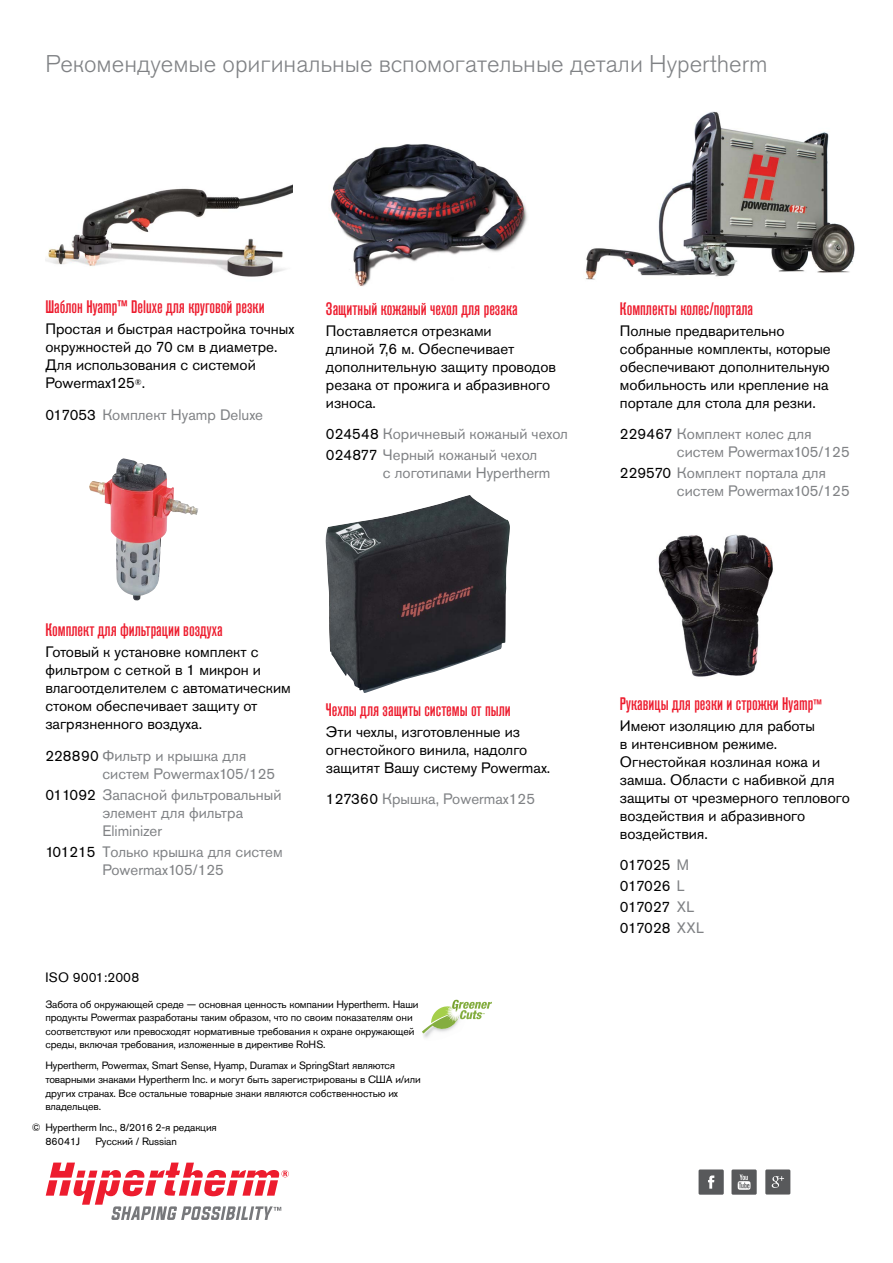
<style>
.page{position:relative;width:893px;height:1263px;background:#fff}
.page>*{position:absolute;margin:0;border:0;box-sizing:border-box;transform-origin:0 0}
.t1{font:300 24px "Akzidenz Grotesk Pro";color:#808285}
.t2{font:500 condensed 18px "Akzidenz Grotesk Pro";color:#ed1c2e}
.t3{font:15px/18px "Akzidenz Grotesk Pro";color:#000}
.t4{font:15px/18px "Akzidenz Grotesk Pro";color:#808285}
.t5{font:15px/21px "Akzidenz Grotesk Pro";letter-spacing:-.04em;color:#000}
.t6{font:13.5px "Akzidenz Grotesk Pro";letter-spacing:.01em;color:#000}
.t7{font:10.5px/13.5px "Akzidenz Grotesk Pro";letter-spacing:-.01em;color:#000}
.s1{color:#000}
.s2{font-size:15px}
.s3{color:#808285}
</style>
<div class="page">
<svg style="left:46px;top:1162px;width:243px;height:58px"></svg>
<div style="left:699px;top:1169px;width:25px;height:26px;background:#58595b"></div>
<svg style="left:708px;top:1175px;width:6px;height:14px"></svg>
<div style="left:731px;top:1169px;width:26px;height:26px;background:#58595b"></div>
<svg style="left:738px;top:1174px;width:12px;height:16px"></svg>
<div style="left:765px;top:1169px;width:25px;height:25px;background:#58595b"></div>
<svg style="left:772px;top:1176px;width:12px;height:12px"></svg>
<img style="left:45px;top:184px;width:248px;height:93px">
<img style="left:89px;top:458px;width:109px;height:142px">
<img style="left:330px;top:144px;width:197px;height:143px">
<img style="left:658px;top:534px;width:115px;height:143px">
<img style="left:326px;top:495px;width:184px;height:198px">
<img style="left:585px;top:111px;width:270px;height:169px">
<img style="left:423px;top:1033px;width:9px;height:5px">
<svg style="left:422px;top:1000px;width:70px;height:33px"></svg>
<h1 class="t1" style="left:45px;top:48px;width:724px">Рекомендуемые оригинальные вспомогательные детали Hypertherm</h1>
<p class="t2" style="left:45px;top:295px;width:221px">Шаблон Hyamp™ Deluxe для круговой резки</p>
<p class="t3" style="left:45px;top:320px;width:250px">Простая и быстрая настройка точных окружностей до 70 см в диаметре.<br>Для использования с системой<br>Powermax125<sup>®</sup>.</p>
<p class="t4" style="left:45px;top:406px;width:219px"><span class="s1">017053</span> Комплект Hyamp Deluxe</p>
<p class="t2" style="left:326px;top:297px;width:193px">Защитный кожаный чехол для резака</p>
<p class="t3" style="left:326px;top:322px;width:232px">Поставляется отрезками<br>длиной 7,6 м. Обеспечивает дополнительную защиту проводов резака от прожига и абразивного износа.</p>
<p class="t4" style="left:326px;top:424px;width:244px;line-height:21px"><span class="s1">024548</span> Коричневый кожаный чехол<br><span class="s1">024877</span> Черный кожаный чехол</p>
<p class="t4" style="left:383px;top:464px;width:169px">с логотипами Hypertherm</p>
<p class="t2" style="left:45px;top:618px;width:179px">Комплект для фильтрации воздуха</p>
<p class="t3" style="left:45px;top:643px;width:247px">Готовый к установке комплект с фильтром с сеткой в 1 микрон и влагоотделителем с автоматическим стоком обеспечивает защиту от загрязненного воздуха.</p>
<p class="t4" style="left:102px;top:746px;width:174px;text-indent:-57px"><span class="s1">228890</span> Фильтр и крышка для систем Powermax105/125</p>
<p class="t4" style="left:102px;top:785px;width:181px;text-indent:-57px"><span class="s1">011092</span> Запасной фильтровальный элемент для фильтра<br>Eliminizer</p>
<p class="t4" style="left:45px;top:842px;width:239px;text-align:center"><span class="s1">101215</span> Только крышка для систем<br>Powermax105/125</p>
<p class="t2" style="left:326px;top:697px;width:186px">Чехлы для защиты системы от пыли</p>
<p class="t3" style="left:326px;top:722px;width:226px">Эти чехлы, изготовленные из огнестойкого винила, надолго защитят Вашу систему Powermax.</p>
<p class="t4" style="left:326px;top:790px;width:211px"><span class="s1">127360</span> Крышка, Powermax125</p>
<p class="t6" style="left:45px;top:968px;width:95px">ISO 9001:2008</p>
<p class="t7" style="left:45px;top:997px;width:375px">Забота об окружающей среде — основная ценность компании Hypertherm. Наши продукты Powermax разработаны таким образом, что по своим показателям они соответствуют или превосходят нормативные требования к охране окружающей среды, включая требования, изложенные в директиве RoHS.</p>
<p class="t7" style="left:45px;top:1059px;width:377px">Hypertherm, Powermax, Smart Sense, Hyamp, Duramax и SpringStart являются товарными знаками Hypertherm Inc. и могут быть зарегистрированы в США и/или других странах. Все остальные товарные знаки являются собственностью их владельцев.</p>
<p class="t7" style="left:45px;top:1121px;width:173px;text-indent:-14px">© Hypertherm Inc., 8/2016 2-я редакция<br>86041J</p>
<p class="t7" style="left:95px;top:1134px;width:83px">Русский / Russian</p>
<p class="t2" style="left:620px;top:297px;width:135px">Комплекты колес/портала</p>
<p class="t3" style="left:620px;top:322px;width:212px">Полные предварительно собранные комплекты, которые обеспечивают дополнительную мобильность или крепление на портале для стола для резки.</p>
<p class="t4" style="left:677px;top:425px;width:174px;text-indent:-57px"><span class="s1">229467</span> Комплект колес для систем Powermax105/125</p>
<p class="t4" style="left:677px;top:464px;width:174px;text-indent:-57px"><span class="s1">229570</span> Комплект портала для систем Powermax105/125</p>
<p class="t2" style="left:620px;top:691px;width:203px">Рукавицы для резки и строжки Hyamp<span class="s2">™</span></p>
<p class="t3" style="left:620px;top:716px;width:231px">Имеют изоляцию для работы<br>в интенсивном режиме.<br>Огнестойкая козлиная кожа и замша. Области с набивкой для защиты от чрезмерного теплового воздействия и абразивного воздействия.</p>
<p class="t5" style="left:620px;top:854px;width:85px">017025 <span class="s3">M<br></span>017026 <span class="s3">L<br></span>017027 <span class="s3">XL<br></span>017028 <span class="s3">XXL</span></p>
</div>
